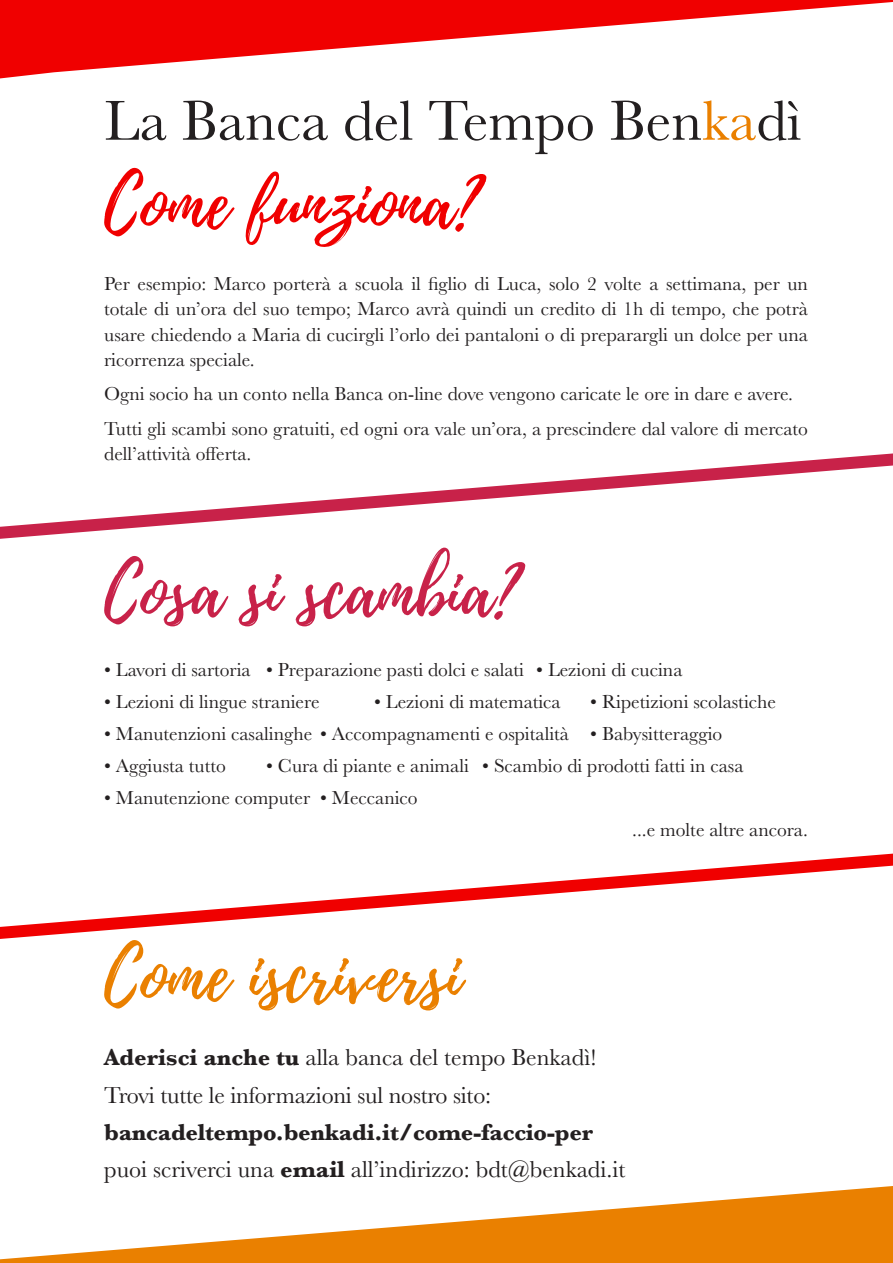
<style>
.page{position:relative;width:893px;height:1263px;background:#fff}
.page>*{position:absolute;margin:0;border:0;box-sizing:border-box;transform-origin:0 0}
.t1{font:72px "Playlist Script";color:#c82249}
.t2{font:72px "Playlist Script";color:#ea8000}
.t3{font:72px "Playlist Script";color:#f00000}
.t4{font:58.5px "Baskerville";color:#231f20}
.t5{font:24px "Baskerville";color:#231f20}
.t6{font:700 24px "Baskerville";letter-spacing:-.01em;color:#231f20}
.t7{font:19.5px/25.5px "Baskerville";color:#231f20;text-align:justify}
.s1{color:#ea8000}
.s2{font-weight:700}
</style>
<div class="page">
<svg style="left:0;top:453px;width:893px;height:86px"></svg>
<svg style="left:0;top:1186px;width:893px;height:77px;fill:#ea8000"></svg>
<svg style="left:0;top:853px;width:893px;height:86px"></svg>
<svg style="left:0;top:0;width:893px;height:78px"></svg>
<p class="t4" style="left:104px;top:83px;width:699px">La Banca del Tempo Ben<span class="s1">ka</span>dì</p>
<p class="t3" style="left:104px;top:152px;width:376px">Come funziona?</p>
<p class="t7" style="left:104px;top:271px;width:705px">Per esempio: Marco porterà a scuola il figlio di Luca, solo 2 volte a settimana, per un totale di un’ora del suo tempo; Marco avrà quindi un credito di 1h di tempo, che potrà usare chiedendo a Maria di cucirgli l’orlo dei pantaloni o di preparargli un dolce per una ricorrenza speciale.</p>
<p class="t7" style="left:104px;top:382px;width:690px">Ogni socio ha un conto nella Banca on-line dove vengono caricate le ore in dare e avere.</p>
<p class="t7" style="left:104px;top:416px;width:705px">Tutti gli scambi sono gratuiti, ed ogni ora vale un’ora, a prescindere dal valore di mercato dell’attività offerta.</p>
<p class="t1" style="left:104px;top:540px;width:415px">Cosa si scambia?</p>
<p class="t7" style="left:104px;top:657px;width:580px">• Lavori di sartoria • Preparazione pasti dolci e salati • Lezioni di cucina</p>
<p class="t7" style="left:104px;top:689px;width:217px">• Lezioni di lingue straniere</p>
<p class="t7" style="left:374px;top:689px;width:188px">• Lezioni di matematica</p>
<p class="t7" style="left:590px;top:689px;width:187px">• Ripetizioni scolastiche</p>
<p class="t7" style="left:104px;top:721px;width:620px">• Manutenzioni casalinghe • Accompagnamenti e ospitalità • Babysitteraggio</p>
<p class="t7" style="left:104px;top:753px;width:123px">• Aggiusta tutto</p>
<p class="t7" style="left:266px;top:753px;width:479px">• Cura di piante e animali • Scambio di prodotti fatti in casa</p>
<p class="t7" style="left:104px;top:785px;width:315px">• Manutenzione computer • Meccanico</p>
<p class="t7" style="left:632px;top:817px;width:177px">...e molte altre ancora.</p>
<p class="t2" style="left:104px;top:924px;width:358px">Come iscriversi</p>
<p class="t5" style="left:104px;top:1042px;width:494px"><span class="s2">Aderisci anche tu</span> alla banca del tempo Benkadì!</p>
<p class="t5" style="left:104px;top:1080px;width:388px">Trovi tutte le informazioni sul nostro sito:</p>
<p class="t6" style="left:104px;top:1115px;width:490px">bancadeltempo.benkadi.it/come-faccio-per</p>
<p class="t5" style="left:104px;top:1154px;width:523px">puoi scriverci una <span class="s2">email</span> all’indirizzo: bdt@benkadi.it</p>
</div>
